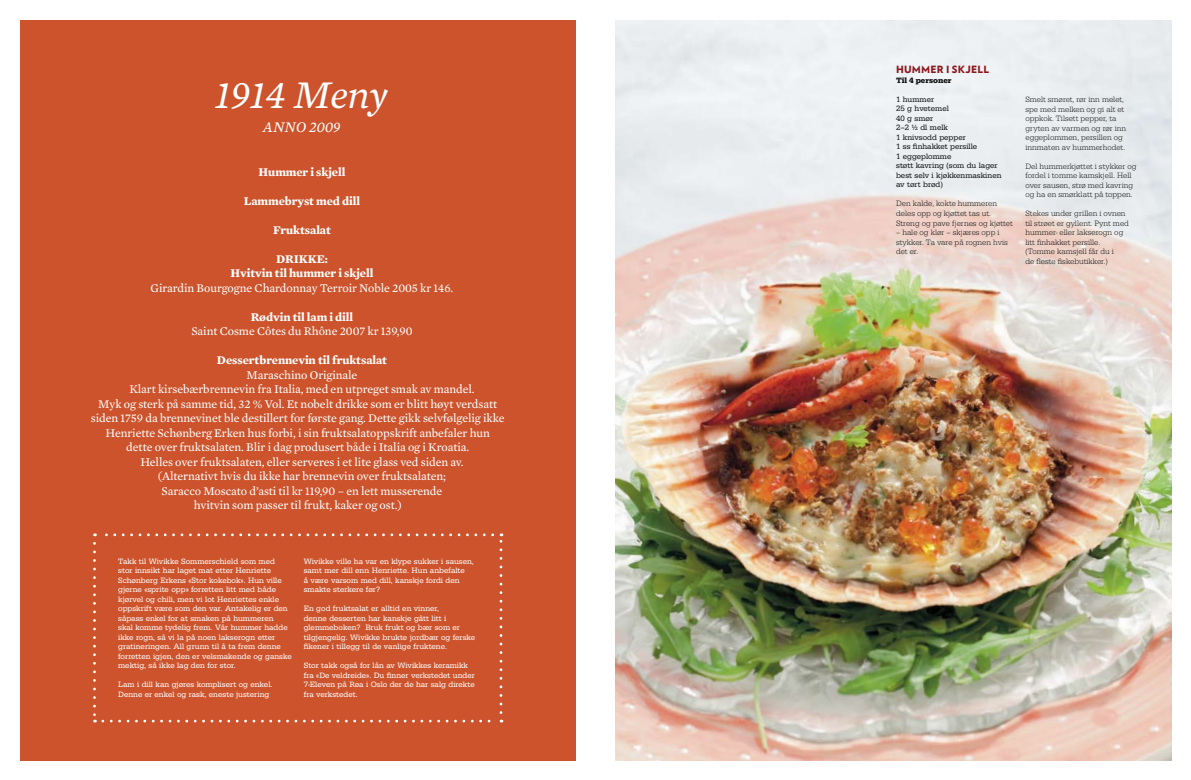
<style>
.page{position:relative;width:1191px;height:780px;background:#fff}
.page>*{position:absolute;margin:0;border:0;box-sizing:border-box;transform-origin:0 0}
.t1{font:italic 40px "Mercury Text G2";letter-spacing:-.005em;color:#fff}
.t2{font:italic 15px "Mercury Text G2";letter-spacing:-.005em;color:#fff}
.t3{font:12px "Mercury Text G2";letter-spacing:-.005em;color:#fff}
.t4{font:700 12px/14.5px "Mercury Text G2";letter-spacing:-.005em;color:#fff;text-align:center}
.t5{font:900 10px "Verlag";letter-spacing:.02em;color:#8b171d}
.t6{font:8px/9.5px "URW Egyptienne T";color:#fff}
.t7{font:300 8px/9.5px "URW Egyptienne T";color:#121212}
.t8{font:8px/9.5px "URW Egyptienne T";color:#121212}
.t9{font:700 8px "URW Egyptienne T";color:#121212}
</style>
<div class="page">
<div style="left:20px;top:20px;width:555px;height:740px;background:#cc532c"></div>
<img style="left:615px;top:20px;width:556px;height:740px">
<svg style="left:93px;top:543px;width:3px;height:179px"></svg>
<svg style="left:103px;top:719px;width:399px;height:3px"></svg>
<svg style="left:499px;top:533px;width:3px;height:179px"></svg>
<svg style="left:94px;top:533px;width:399px;height:3px"></svg>
<h1 class="t1" style="left:215px;top:71px;width:174px">1914 MENY</h1>
<h2 class="t2" style="left:263px;top:118px;width:79px">ANNO 2009</h2>
<h3 class="t4" style="left:259px;top:164px;width:88px">Hummer i skjell</h3>
<h3 class="t4" style="left:244px;top:193px;width:118px">Lammebryst med dill</h3>
<h3 class="t4" style="left:273px;top:222px;width:59px">Fruktsalat</h3>
<h3 class="t4" style="left:231px;top:251px;width:144px">DRIKKE:<br>Hvitvin til hummer i skjell</h3>
<h3 class="t3" style="left:151px;top:280px;width:304px">Girardin Bourgogne Chardonnay Terroir Noble 2005 kr 146.</h3>
<h3 class="t4" style="left:251px;top:309px;width:104px">Rødvin til lam i dill</h3>
<h3 class="t3" style="left:191px;top:324px;width:222px">Saint Cosme Côtes du Rhône 2007 kr 139,90</h3>
<h3 class="t4" style="left:217px;top:353px;width:172px">Dessertbrennevin til fruktsalat</h3>
<h3 class="t3" style="left:246px;top:367px;width:112px">Maraschino Originale</h3>
<h3 class="t3" style="left:129px;top:382px;width:347px">Klart kirsebærbrennevin fra Italia, med en utpreget smak av mandel.</h3>
<h3 class="t3" style="left:98px;top:396px;width:400px">Myk og sterk på samme tid, 32 % Vol. Et nobelt drikke som er blitt høyt verdsatt</h3>
<h3 class="t3" style="left:91px;top:411px;width:415px">siden 1759 da brennevinet ble destillert for første gang. Dette gikk selvfølgelig ikke</h3>
<h3 class="t3" style="left:105px;top:425px;width:386px">Henriette Schønberg Erken hus forbi, i sin fruktsalatoppskrift anbefaler hun</h3>
<h3 class="t3" style="left:126px;top:440px;width:344px">dette over fruktsalaten. Blir i dag produsert både i Italia og i Kroatia.</h3>
<h3 class="t3" style="left:140px;top:454px;width:325px">Helles over fruktsalaten, eller serveres i et lite glass ved siden av.</h3>
<h3 class="t3" style="left:158px;top:469px;width:290px">(Alternativt hvis du ikke har brennevin over fruktsalaten;</h3>
<h3 class="t3" style="left:162px;top:483px;width:282px">Saracco Moscato d’asti til kr 119,90 – en lett musserende</h3>
<h3 class="t3" style="left:194px;top:498px;width:209px">hvitvin som passer til frukt, kaker og ost.)</h3>
<p class="t6" style="left:118px;top:556px;width:175px">Takk til Wivikke Sommerschield som med<br>stor innsikt har laget mat etter Henriette Schønberg Erkens «Stor kokebok». Hun ville gjerne «sprite opp» forretten litt med både kjørvel og chili, men vi lot Henriettes enkle oppskrift være som den var. Antakelig er den såpass enkel for at smaken på hummeren<br>skal komme tydelig frem. Vår hummer hadde ikke rogn, så vi la på noen lakserogn etter gratineringen. All grunn til å ta frem denne forretten igjen, den er velsmakende og ganske mektig, så ikke lag den for stor.</p>
<p class="t6" style="left:118px;top:680px;width:156px">Lam i dill kan gjøres komplisert og enkel.<br>Denne er enkel og rask, eneste justering</p>
<p class="t6" style="left:304px;top:556px;width:172px">Wivikke ville ha var en klype sukker i sausen, samt mer dill enn Henriette. Hun anbefalte<br>å være varsom med dill, kanskje fordi den smakte sterkere før?</p>
<p class="t6" style="left:304px;top:604px;width:173px">En god fruktsalat er alltid en vinner,<br>denne desserten har kanskje gått litt i glemmeboken? Bruk frukt og bær som er tilgjengelig. Wivikke brukte jordbær og ferske fikener i tillegg til de vanlige fruktene.</p>
<p class="t6" style="left:304px;top:661px;width:173px">Stor takk også for lån av Wivikkes keramikk fra «De veldreide». Du finner verkstedet under 7-Eleven på Røa i Oslo der de har salg direkte fra verkstedet.</p>
<p class="t5" style="left:896px;top:61px;width:25px">HUMME</p>
<p class="t5" style="left:937px;top:61px;width:54px">R I SKJELL</p>
<p class="t9" style="left:896px;top:75px;width:57px">Til 4 personer</p>
<p class="t8" style="left:896px;top:94px;width:107px">1 hummer<br>25 g hvetemel<br>40 g smør<br>2–2 ½ dl melk<br>1 knivsodd pepper<br>1 ss finhakket persille<br>1 eggeplomme<br>støtt kavring (som du lager best selv i kjøkkenmaskinen av tørt brød)</p>
<p class="t7" style="left:896px;top:199px;width:118px">Den kalde, kokte hummeren deles opp og kjøttet tas ut.<br>Streng og pave fjernes og kjøttet</p>
<p class="t7" style="left:896px;top:227px;width:113px">– hale og klør – skjæres opp i stykker. Ta vare på rognen hvis det er.</p>
<p class="t7" style="left:1025px;top:95px;width:102px">Smelt smøret, rør inn melet, spe med melken og gi alt et oppkok. Tilsett pepper, ta gryten av varmen og rør inn eggeplommen, persillen og innmaten av hummerhodet.</p>
<p class="t7" style="left:1025px;top:161px;width:113px">Del hummerkjøttet i stykker og fordel i tomme kamskjell. Hell over sausen, strø med kavring og ha en smørklatt på toppen.</p>
<p class="t7" style="left:1025px;top:209px;width:105px">Stekes under grillen i ovnen til strøet er gyllent. Pynt med hummer- eller lakserogn og litt finhakket persille. (Tomme kamsjell får du i<br>de fleste fiskebutikker.)</p>
</div>
